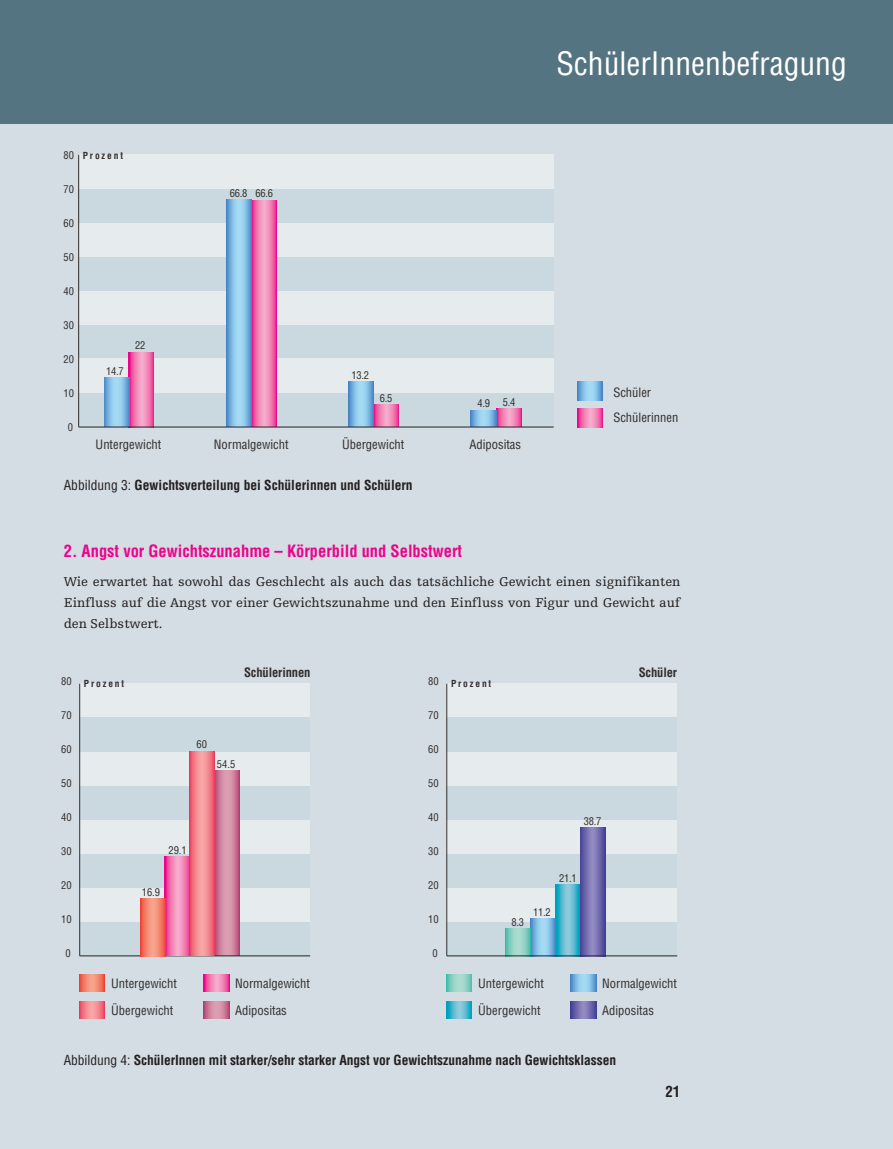
<style>
.page{position:relative;width:893px;height:1149px;background:#fff}
.page>*{position:absolute;margin:0;border:0;box-sizing:border-box;transform-origin:0 0}
.t1{font:condensed 31.5px "Helvetica";color:#fff}
.t2{font:700 condensed 16.5px "Helvetica LT Std";color:#ed028c}
.t3{font:700 condensed 15px "Helvetica LT Std";color:#231f20}
.t4{font:13.5px/21px "Egyptienne F";color:#231f20;text-align:justify}
.t5{font:700 condensed 13.5px "Helvetica";letter-spacing:-.005em;color:#231f20}
.t6{font:condensed 12.6px/25.2px "Helvetica LT Std";color:#322d2d}
.t7{font:700 condensed 12.6px "Helvetica LT Std";letter-spacing:-.01em;color:#322d2d}
.t8{font:condensed 10.5px "Helvetica LT Std";color:#322d2d}
.t9{font:700 condensed 9.45px "Helvetica LT Std";letter-spacing:.2em;color:#322d2d}
.s1{font-weight:400}
.s2{font-weight:400;font-size:10.5px}
</style>
<div class="page">
<div style="left:0;top:118px;width:893px;height:1030px;background:#d3dde3"></div>
<div style="left:78px;top:154px;width:476px;height:35px;background:#e6ebee"></div>
<div style="left:447px;top:682px;width:230px;height:35px;background:#e6ebee"></div>
<div style="left:447px;top:716px;width:230px;height:239px;background:#c9d9df"></div>
<div style="left:447px;top:751px;width:230px;height:34px;background:#e6ebee"></div>
<div style="left:447px;top:819px;width:230px;height:34px;background:#e6ebee"></div>
<div style="left:447px;top:887px;width:230px;height:34px;background:#e6ebee"></div>
<hr style="left:446px;top:683px;width:1px;height:272px;background:#322d2d">
<div style="left:80px;top:682px;width:230px;height:35px;background:#e6ebee"></div>
<div style="left:80px;top:716px;width:230px;height:239px;background:#c9d9df"></div>
<div style="left:80px;top:751px;width:230px;height:34px;background:#e6ebee"></div>
<div style="left:80px;top:819px;width:230px;height:34px;background:#e6ebee"></div>
<div style="left:80px;top:887px;width:230px;height:34px;background:#e6ebee"></div>
<hr style="left:79px;top:683px;width:1px;height:272px;background:#322d2d">
<div style="left:0;top:0;width:893px;height:123px;background:#557482"></div>
<div style="left:78px;top:189px;width:476px;height:238px;background:#c9d9df"></div>
<div style="left:78px;top:223px;width:476px;height:34px;background:#e6ebee"></div>
<div style="left:78px;top:291px;width:476px;height:34px;background:#e6ebee"></div>
<div style="left:78px;top:358px;width:476px;height:34px;background:#e6ebee"></div>
<hr style="left:78px;top:155px;width:1px;height:271px;background:#322d2d">
<svg style="left:496px;top:408px;width:25px;height:18px"></svg>
<img style="left:471px;top:410px;width:25px;height:16px">
<svg style="left:374px;top:404px;width:25px;height:22px"></svg>
<img style="left:348px;top:382px;width:26px;height:44px">
<svg style="left:251px;top:200px;width:25px;height:226px;background:#ea79b3"></svg>
<img style="left:226px;top:199px;width:25px;height:227px">
<svg style="left:129px;top:352px;width:25px;height:74px;background:#ec77b2"></svg>
<img style="left:104px;top:377px;width:25px;height:49px">
<img style="left:577px;top:381px;width:25px;height:19px">
<svg style="left:577px;top:408px;width:25px;height:19px"></svg>
<hr style="left:79px;top:426px;width:475px;height:1px;background:#322d2d">
<img style="left:215px;top:770px;width:25px;height:185px">
<hr style="left:80px;top:955px;width:230px;height:1px;background:#322d2d">
<img style="left:190px;top:751px;width:25px;height:204px">
<svg style="left:165px;top:856px;width:25px;height:99px;background:#f176ae"></svg>
<img style="left:140px;top:898px;width:25px;height:58px">
<img style="left:555px;top:884px;width:25px;height:71px">
<img style="left:531px;top:918px;width:25px;height:37px">
<img style="left:506px;top:927px;width:25px;height:28px">
<img style="left:80px;top:974px;width:25px;height:17px">
<img style="left:80px;top:1001px;width:25px;height:17px">
<svg style="left:204px;top:974px;width:25px;height:17px"></svg>
<img style="left:204px;top:1001px;width:25px;height:17px">
<img style="left:447px;top:974px;width:25px;height:17px">
<img style="left:447px;top:1001px;width:25px;height:17px">
<img style="left:571px;top:974px;width:25px;height:17px">
<img style="left:571px;top:1001px;width:25px;height:17px">
<img style="left:580px;top:827px;width:25px;height:128px">
<hr style="left:447px;top:955px;width:230px;height:1px;background:#322d2d">
<p class="t8" style="left:64px;top:151px;width:12px">80</p>
<h6 class="t9" style="left:83px;top:152px;width:42px">Prozent</h6>
<p class="t8" style="left:64px;top:185px;width:12px">70</p>
<p class="t8" style="left:64px;top:219px;width:12px">60</p>
<p class="t8" style="left:64px;top:253px;width:12px">50</p>
<p class="t8" style="left:64px;top:287px;width:12px">40</p>
<p class="t8" style="left:64px;top:321px;width:12px">30</p>
<p class="t8" style="left:64px;top:355px;width:12px">20</p>
<p class="t8" style="left:64px;top:389px;width:12px">10</p>
<p class="t8" style="left:106px;top:367px;width:19px">14.7</p>
<h6 class="t8" style="left:68px;top:423px;width:7px">0</h6>
<p class="t8" style="left:135px;top:341px;width:12px">22</p>
<p class="t8" style="left:230px;top:189px;width:19px">66.8</p>
<p class="t8" style="left:255px;top:189px;width:19px">66.6</p>
<p class="t8" style="left:351px;top:371px;width:19px">13.2</p>
<p class="t8" style="left:380px;top:394px;width:14px">6.5</p>
<p class="t8" style="left:477px;top:398px;width:39px">4.9 5.4</p>
<p class="t6" style="left:96px;top:432px;width:67px">Untergewicht</p>
<p class="t6" style="left:214px;top:432px;width:76px">Normalgewicht</p>
<p class="t6" style="left:342px;top:432px;width:64px">Übergewicht</p>
<p class="t6" style="left:469px;top:432px;width:53px">Adipositas</p>
<p class="t5" style="left:64px;top:477px;width:350px"><span class="s1">Abbildung 3:</span> Gewichtsverteilung bei Schülerinnen und Schülern</p>
<p class="t1" style="left:556px;top:46px;width:292px">SchülerInnenbefragung</p>
<h6 class="t6" style="left:613px;top:380px;width:67px">Schüler<br>Schülerinnen</h6>
<p class="t2" style="left:64px;top:544px;width:400px">2. Angst vor Gewichtszunahme – Körperbild und Selbstwert</p>
<p class="t4" style="left:64px;top:572px;width:618px">Wie erwartet hat sowohl das Geschlecht als auch das tatsächliche Gewicht einen signifikanten Einfluss auf die Angst vor einer Gewichtszunahme und den Einfluss von Figur und Gewicht auf den Selbstwert.</p>
<h6 class="t7" style="left:244px;top:667px;width:68px">Schülerinnen</h6>
<h6 class="t7" style="left:639px;top:667px;width:40px">Schüler</h6>
<p class="t8" style="left:61px;top:677px;width:12px">80</p>
<p class="t8" style="left:61px;top:711px;width:12px">70</p>
<p class="t8" style="left:61px;top:745px;width:12px">60</p>
<p class="t8" style="left:61px;top:779px;width:12px">50</p>
<p class="t8" style="left:61px;top:813px;width:12px">40</p>
<p class="t8" style="left:61px;top:847px;width:12px">30</p>
<p class="t8" style="left:61px;top:881px;width:12px">20</p>
<p class="t8" style="left:61px;top:915px;width:12px">10</p>
<p class="t8" style="left:65px;top:949px;width:7px">0</p>
<p class="t9" style="left:84px;top:679px;width:42px">Prozent</p>
<p class="t9" style="left:428px;top:679px;width:64px"><span class="s2">80</span> Prozent</p>
<p class="t8" style="left:428px;top:711px;width:12px">70</p>
<p class="t8" style="left:197px;top:740px;width:12px">60</p>
<p class="t8" style="left:428px;top:745px;width:12px">60</p>
<p class="t8" style="left:217px;top:759px;width:20px">54.5</p>
<p class="t8" style="left:428px;top:779px;width:12px">50</p>
<p class="t8" style="left:428px;top:813px;width:12px">40</p>
<p class="t8" style="left:584px;top:817px;width:19px">38.7</p>
<p class="t8" style="left:168px;top:845px;width:20px">29.1</p>
<p class="t8" style="left:428px;top:847px;width:12px">30</p>
<p class="t8" style="left:559px;top:874px;width:19px">21.1</p>
<p class="t8" style="left:428px;top:881px;width:12px">20</p>
<p class="t8" style="left:142px;top:887px;width:20px">16.9</p>
<p class="t8" style="left:533px;top:907px;width:19px">11.2</p>
<p class="t8" style="left:428px;top:915px;width:12px">10</p>
<p class="t8" style="left:512px;top:918px;width:14px">8.3</p>
<p class="t8" style="left:432px;top:949px;width:7px">0</p>
<p class="t6" style="left:111px;top:971px;width:67px">Untergewicht</p>
<p class="t6" style="left:235px;top:971px;width:76px">Normalgewicht</p>
<p class="t6" style="left:478px;top:971px;width:67px">Untergewicht</p>
<p class="t6" style="left:602px;top:971px;width:76px">Normalgewicht</p>
<p class="t6" style="left:111px;top:998px;width:64px">Übergewicht</p>
<p class="t6" style="left:235px;top:998px;width:53px">Adipositas</p>
<p class="t6" style="left:478px;top:998px;width:64px">Übergewicht</p>
<p class="t6" style="left:602px;top:998px;width:53px">Adipositas</p>
<p class="t5" style="left:64px;top:1051px;width:554px"><span class="s1">Abbildung 4:</span> SchülerInnen mit starker/sehr starker Angst vor Gewichtszunahme nach Gewichtsklassen</p>
<p class="t3" style="left:665px;top:1084px;width:16px">21</p>
</div>
